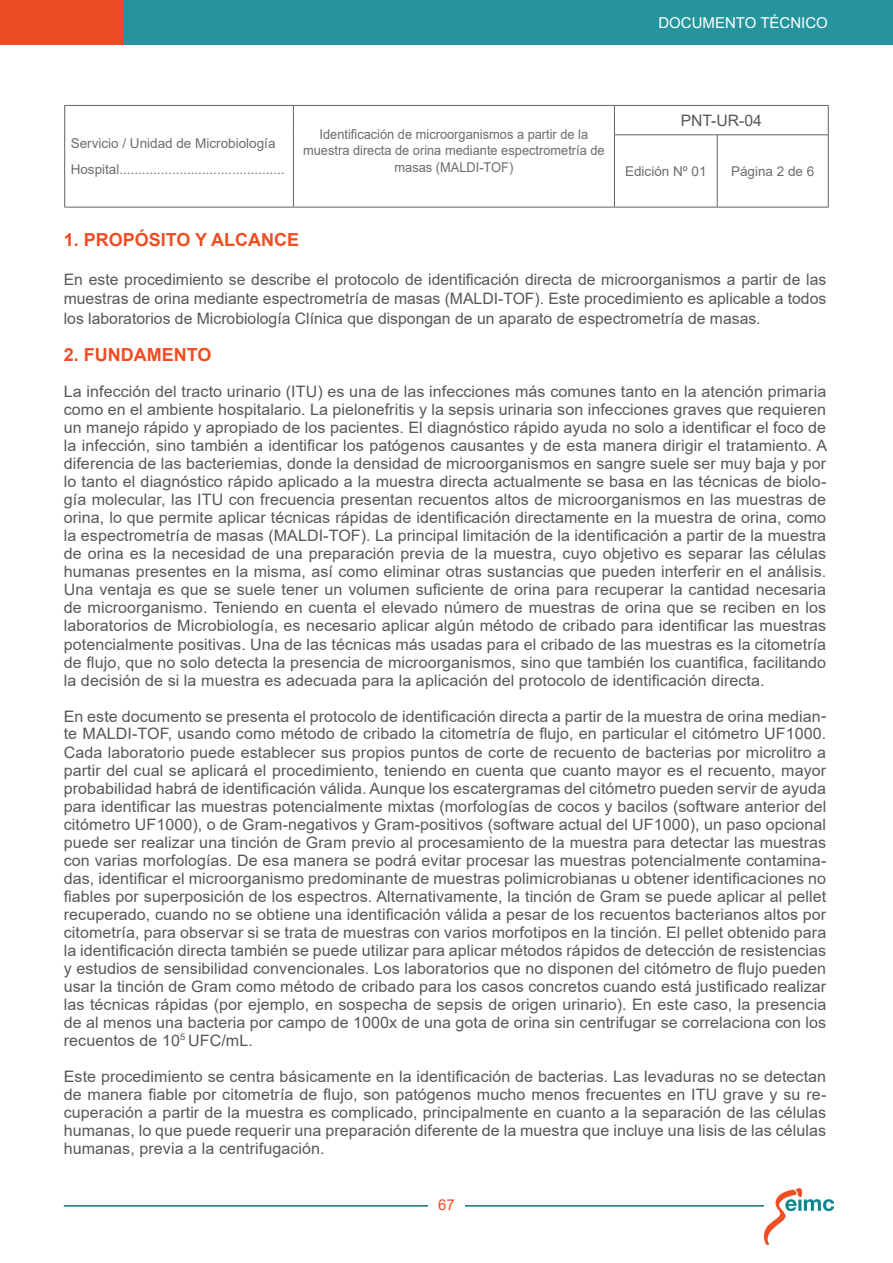
<style>
.page{position:relative;width:893px;height:1263px;background:#fff}
.page>*{position:absolute;margin:0;border:0;box-sizing:border-box;transform-origin:0 0}
.t1{font:700 18px "Arial";color:#f04d22}
.t2{font:15.75px/18px "Arial";letter-spacing:.005em;color:#57585a;text-align:justify}
.t3{font:15px "Arial";color:#fff}
.t4{font:15px "Arial";color:#ec4c21}
.t5{font:13.5px/25.5px "Arial";color:#6c6d70}
.t6{font:13.5px/16.5px "Arial";color:#6c6d70;text-align:center;scale:.95 1}
</style>
<div class="page">
<hr style="left:64px;top:1205px;width:769px;height:1px;background:#106e76">
<div style="left:428px;top:1192px;width:37px;height:26px;background:#fff"></div>
<div style="left:0;top:0;width:123px;height:45px;background:#ec4c21"></div>
<div style="left:123px;top:0;width:770px;height:45px;background:#26949c"></div>
<img style="left:764px;top:1188px;width:69px;height:56px">
<hr style="left:64px;top:207px;width:229px;height:1px;background:#636366">
<hr style="left:64px;top:105px;width:229px;height:1px;background:#636366">
<svg style="left:64px;top:106px;width:1px;height:29px"></svg>
<hr style="left:293px;top:105px;width:321px;height:1px;background:#636366">
<svg style="left:293px;top:106px;width:1px;height:29px"></svg>
<hr style="left:64px;top:135px;width:1px;height:72px;background:#636366">
<hr style="left:293px;top:135px;width:1px;height:72px;background:#636366">
<hr style="left:614px;top:105px;width:103px;height:1px;background:#636366">
<svg style="left:614px;top:106px;width:1px;height:29px"></svg>
<hr style="left:717px;top:105px;width:111px;height:1px;background:#636366">
<svg style="left:828px;top:106px;width:1px;height:29px"></svg>
<hr style="left:614px;top:135px;width:103px;height:1px;background:#636366">
<hr style="left:614px;top:135px;width:1px;height:72px;background:#636366">
<hr style="left:717px;top:135px;width:111px;height:1px;background:#636366">
<hr style="left:717px;top:135px;width:1px;height:72px;background:#636366">
<hr style="left:828px;top:135px;width:1px;height:72px;background:#636366">
<hr style="left:293px;top:207px;width:321px;height:1px;background:#636366">
<hr style="left:614px;top:207px;width:103px;height:1px;background:#636366">
<hr style="left:717px;top:207px;width:111px;height:1px;background:#636366">
<p class="t3" style="left:658px;top:12px;width:171px">DOCUMENTO TÉCNICO</p>
<p class="t5" style="left:71px;top:131px;width:215px">Servicio / Unidad de Microbiología<br>Hospital............................................</p>
<p class="t6" style="left:303px;top:126px;width:319px">Identificación de microorganismos a partir de la muestra directa de orina mediante espectrometría de masas (MALDI-TOF)</p>
<p class="t2" style="left:681px;top:111px;width:83px">PNT-UR-04</p>
<p class="t5" style="left:625px;top:158px;width:83px">Edición Nº 01</p>
<p class="t5" style="left:731px;top:158px;width:85px">Página 2 de 6</p>
<p class="t1" style="left:64px;top:227px;width:237px">1. PROPÓSITO Y ALCANCE</p>
<p class="t2" style="left:64px;top:270px;width:764px;line-height:19.5px">En este procedimiento se describe el protocolo de identificación directa de microorganismos a partir de las muestras de orina mediante espectrometría de masas (MALDI-TOF). Este procedimiento es aplicable a todos los laboratorios de Microbiología Clínica que dispongan de un aparato de espectrometría de masas.</p>
<p class="t1" style="left:64px;top:342px;width:149px">2. FUNDAMENTO</p>
<p class="t2" style="left:64px;top:383px;width:765px">La infección del tracto urinario (ITU) es una de las infecciones más comunes tanto en la atención primaria como en el ambiente hospitalario. La pielonefritis y la sepsis urinaria son infecciones graves que requieren un manejo rápido y apropiado de los pacientes. El diagnóstico rápido ayuda no solo a identificar el foco de la infección, sino también a identificar los patógenos causantes y de esta manera dirigir el tratamiento. A diferencia de las bacteriemias, donde la densidad de microorganismos en sangre suele ser muy baja y por lo tanto el diagnóstico rápido aplicado a la muestra directa actualmente se basa en las técnicas de biolo&shy;gía molecular, las ITU con frecuencia presentan recuentos altos de microorganismos en las muestras de orina, lo que permite aplicar técnicas rápidas de identificación directamente en la muestra de orina, como la espectrometría de masas (MALDI-TOF). La principal limitación de la identificación a partir de la muestra de orina es la necesidad de una preparación previa de la muestra, cuyo objetivo es separar las células humanas presentes en la misma, así como eliminar otras sustancias que pueden interferir en el análisis.<br>Una ventaja es que se suele tener un volumen suficiente de orina para recuperar la cantidad necesaria de microorganismo. Teniendo en cuenta el elevado número de muestras de orina que se reciben en los laboratorios de Microbiología, es necesario aplicar algún método de cribado para identificar las muestras potencialmente positivas. Una de las técnicas más usadas para el cribado de las muestras es la citometría de flujo, que no solo detecta la presencia de microorganismos, sino que también los cuantifica, facilitando la decisión de si la muestra es adecuada para la aplicación del protocolo de identificación directa.</p>
<p class="t2" style="left:64px;top:707px;width:764px">En este documento se presenta el protocolo de identificación directa a partir de la muestra de orina median&shy;te MALDI-TOF, usando como método de cribado la citometría de flujo, en particular el citómetro UF1000.<br>Cada laboratorio puede establecer sus propios puntos de corte de recuento de bacterias por microlitro a partir del cual se aplicará el procedimiento, teniendo en cuenta que cuanto mayor es el recuento, mayor probabilidad habrá de identificación válida. Aunque los escatergramas del citómetro pueden servir de ayuda para identificar las muestras potencialmente mixtas (morfologías de cocos y bacilos (software anterior del citómetro UF1000), o de Gram-negativos y Gram-positivos (software actual del UF1000), un paso opcional puede ser realizar una tinción de Gram previo al procesamiento de la muestra para detectar las muestras con varias morfologías. De esa manera se podrá evitar procesar las muestras potencialmente contamina&shy;das, identificar el microorganismo predominante de muestras polimicrobianas u obtener identificaciones no fiables por superposición de los espectros. Alternativamente, la tinción de Gram se puede aplicar al pellet recuperado, cuando no se obtiene una identificación válida a pesar de los recuentos bacterianos altos por citometría, para observar si se trata de muestras con varios morfotipos en la tinción. El pellet obtenido para la identificación directa también se puede utilizar para aplicar métodos rápidos de detección de resistencias y estudios de sensibilidad convencionales. Los laboratorios que no disponen del citómetro de flujo pueden usar la tinción de Gram como método de cribado para los casos concretos cuando está justificado realizar las técnicas rápidas (por ejemplo, en sospecha de sepsis de origen urinario). En este caso, la presencia de al menos una bacteria por campo de 1000x de una gota de orina sin centrifugar se correlaciona con los recuentos de 10<sup>5</sup> UFC/mL.</p>
<p class="t2" style="left:64px;top:1067px;width:764px">Este procedimiento se centra básicamente en la identificación de bacterias. Las levaduras no se detectan de manera fiable por citometría de flujo, son patógenos mucho menos frecuentes en ITU grave y su re&shy;cuperación a partir de la muestra es complicado, principalmente en cuanto a la separación de las células humanas, lo que puede requerir una preparación diferente de la muestra que incluye una lisis de las células humanas, previa a la centrifugación.</p>
<p class="t4" style="left:438px;top:1194px;width:18px">67</p>
</div>
